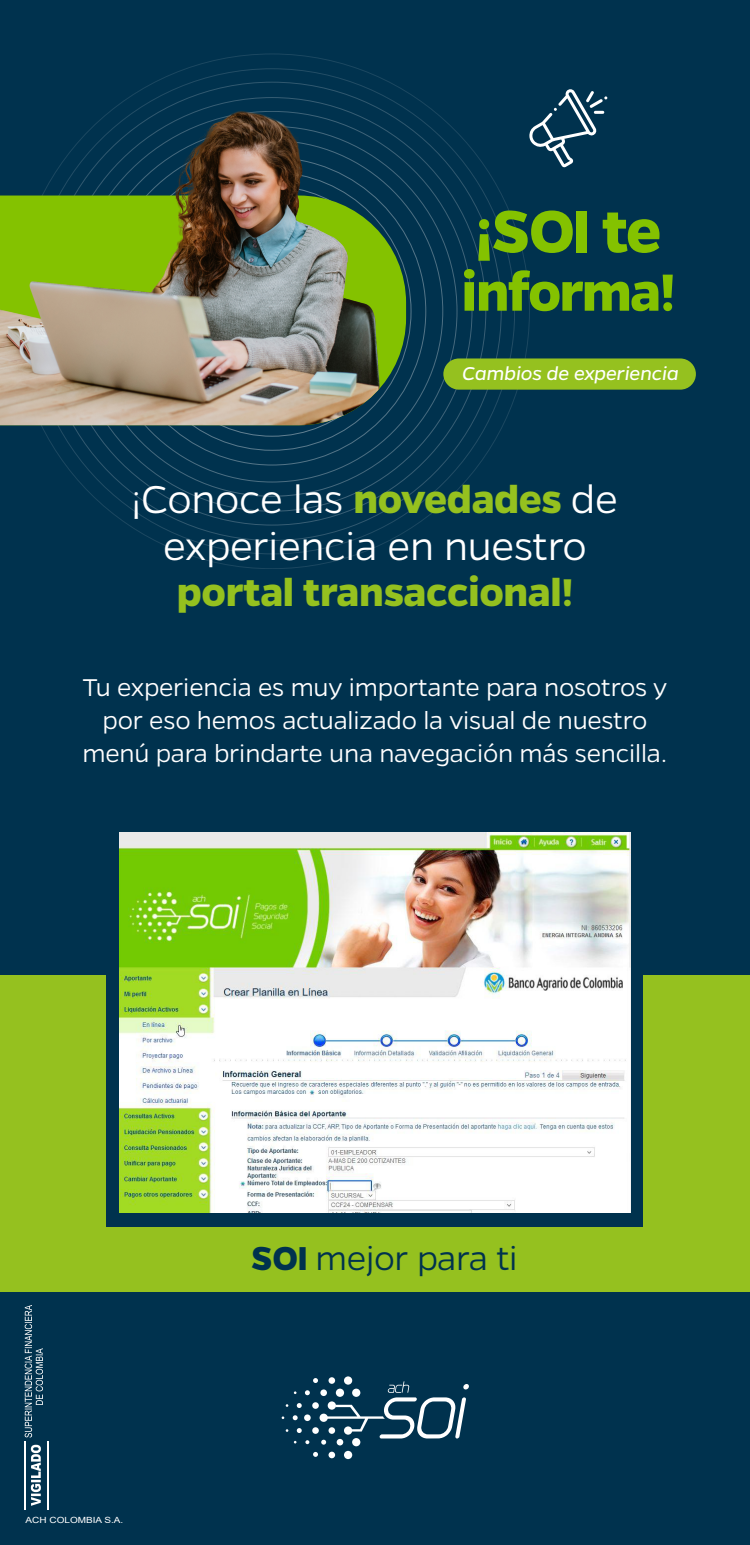
<style>
.page{position:relative;width:750px;height:1545px;background:#00324e}
.page>*{position:absolute;margin:0;border:0;box-sizing:border-box;transform-origin:0 0}
.t1{font:700 67.5px "Gentona";color:#84c200}
.t2{font:700 59.12px "Gentona";letter-spacing:-.03em;color:#84c200}
.t3{font:300 43.75px/46.2px "Gentona";letter-spacing:-.01em;color:#fff;text-align:center}
.t4{font:700 43.75px "Gentona";letter-spacing:-.01em;color:#95c11f}
.t5{font:300 37.5px "Gentona";letter-spacing:-.01em;color:#00324e}
.t6{font:300 27.5px/33px "Gentona";letter-spacing:-.01em;color:#fff;text-align:center}
.t7{font:italic 21px "Gentona";letter-spacing:-.01em;color:#fff}
.t8{font:8.5px "Arial";color:#fff;scale:1.18 1}
.s1{font-weight:700;color:#95c11f}
.s2{font-weight:700}
</style>
<div class="page">
<svg style="left:529px;top:89px;width:78px;height:79px"></svg>
<div style="left:443px;top:358px;width:253px;height:32px;background:#95c11f;border-radius:16px"></div>
<svg style="left:329px;top:1452px;width:6px;height:6px"></svg>
<div style="left:344px;top:1451px;width:8px;height:8px;background:#fff;border-radius:50%"></div>
<svg style="left:313px;top:1452px;width:5px;height:5px"></svg>
<svg style="left:282px;top:1378px;width:187px;height:67px"></svg>
<hr style="left:24px;top:1441px;width:1px;height:69px;background:#fff">
<hr style="left:47px;top:1441px;width:1px;height:68px;background:#fff">
<svg style="left:31px;top:1445px;width:10px;height:61px"></svg>
<svg style="left:25px;top:1305px;width:18px;height:132px"></svg>
<img style="left:0;top:196px;width:406px;height:229px">
<img style="left:113px;top:78px;width:275px;height:288px">
<div style="left:0;top:975px;width:750px;height:317px;background:#95c11f"></div>
<div style="left:107px;top:951px;width:536px;height:276px;background:#00324e"></div>
<img style="left:120px;top:833px;width:510px;height:379px">
<h1 class="t1" style="left:475px;top:192px;width:188px">¡SOI te</h1>
<h2 class="t2" style="left:461px;top:258px;width:216px">informa!</h2>
<p class="t7" style="left:462px;top:361px;width:218px">Cambios de experiencia</p>
<h3 class="t3" style="left:132px;top:476px;width:487px">¡Conoce las <span class="s1">novedades</span> de experiencia en nuestro</h3>
<h3 class="t4" style="left:177px;top:567px;width:398px">portal transaccional!</h3>
<p class="t6" style="left:82px;top:671px;width:587px">Tu experiencia es muy importante para nosotros y por eso hemos actualizado la visual de nuestro menú para brindarte una navegación más sencilla.</p>
<p class="t8" style="left:26px;top:1514px;width:84px">ACH COLOMBIA S.A.</p>
<h3 class="t5" style="left:251px;top:1237px;width:268px"><span class="s2">SOI</span> mejor para ti</h3>
</div>
